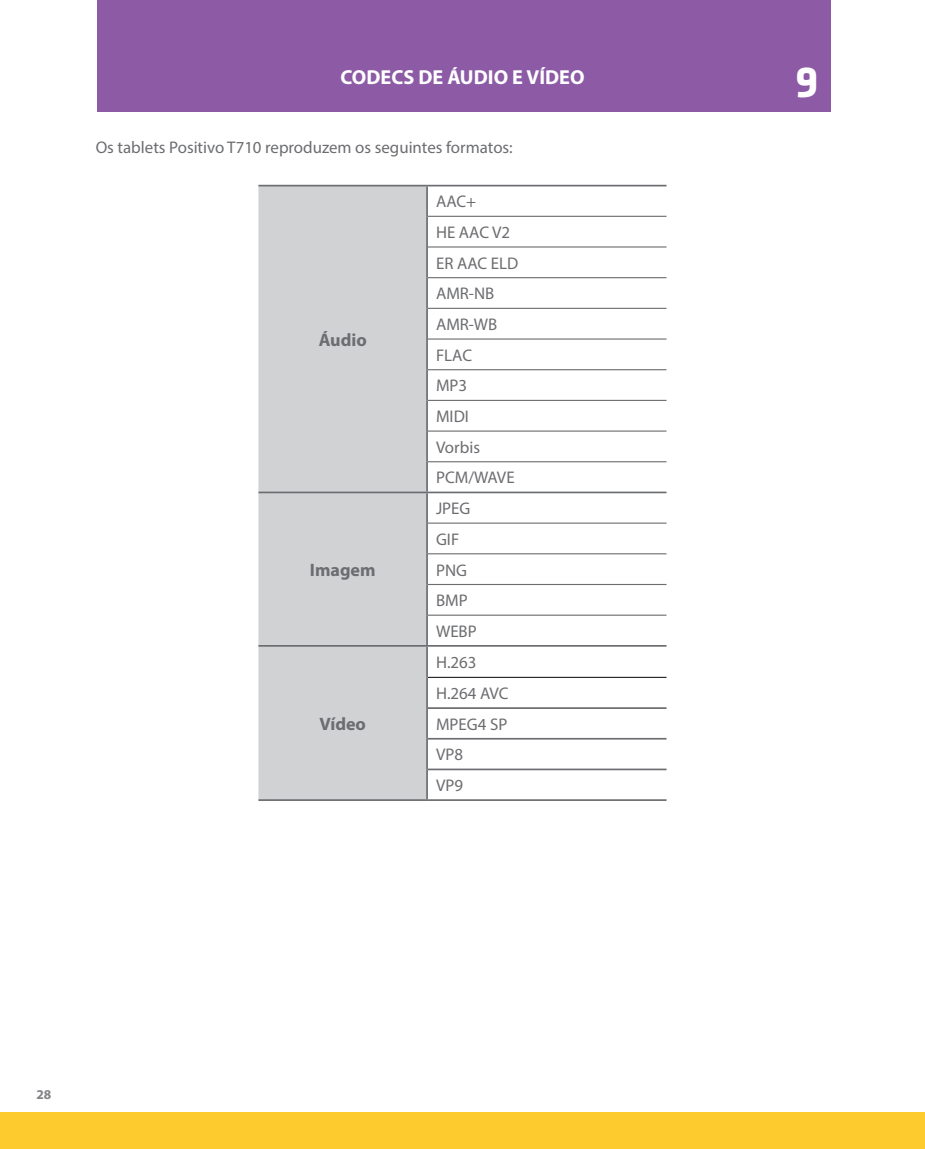
<style>
.page{position:relative;width:925px;height:1149px;background:#fff}
.page>*{position:absolute;margin:0;border:0;box-sizing:border-box;transform-origin:0 0}
.t1{font:700 45px "Klavika";color:#fff}
.t2{font:700 20.25px "Myriad Pro";color:#fff}
.t3{font:700 18px "Myriad Pro";color:#6c6d70}
.t4{font:16.88px/30.6px "Myriad Pro";color:#6c6d70}
.t5{font:700 13.5px "Myriad Pro";color:#818386}
</style>
<div class="page">
<div style="left:0;top:1111px;width:925px;height:37px;background:#fecb2f"></div>
<div style="left:97px;top:0;width:733px;height:112px;background:#8d5ba6"></div>
<div style="left:258px;top:186px;width:168px;height:613px;background:#d1d2d4"></div>
<hr style="left:428px;top:216px;width:238px;height:1px;background:#6c6d70">
<hr style="left:428px;top:246px;width:238px;height:1px;background:#6c6d70">
<hr style="left:428px;top:277px;width:238px;height:1px;background:#6c6d70">
<hr style="left:428px;top:308px;width:238px;height:1px;background:#6c6d70">
<hr style="left:428px;top:338px;width:238px;height:1px;background:#6c6d70">
<hr style="left:428px;top:369px;width:238px;height:1px;background:#6c6d70">
<hr style="left:428px;top:400px;width:238px;height:1px;background:#6c6d70">
<hr style="left:428px;top:430px;width:238px;height:1px;background:#6c6d70">
<hr style="left:428px;top:522px;width:238px;height:1px;background:#6c6d70">
<hr style="left:428px;top:553px;width:238px;height:1px;background:#6c6d70">
<hr style="left:428px;top:583px;width:238px;height:2px;background:#6c6d70">
<hr style="left:428px;top:676px;width:238px;height:1px;background:#231f20">
<hr style="left:428px;top:707px;width:238px;height:1px;background:#231f20">
<hr style="left:426px;top:186px;width:2px;height:30px;background:#6c6d70">
<hr style="left:426px;top:216px;width:2px;height:31px;background:#6c6d70">
<hr style="left:426px;top:247px;width:2px;height:30px;background:#6c6d70">
<hr style="left:426px;top:277px;width:2px;height:31px;background:#6c6d70">
<hr style="left:426px;top:308px;width:2px;height:31px;background:#6c6d70">
<hr style="left:426px;top:339px;width:2px;height:30px;background:#6c6d70">
<hr style="left:426px;top:369px;width:2px;height:31px;background:#6c6d70">
<hr style="left:426px;top:400px;width:2px;height:31px;background:#6c6d70">
<hr style="left:426px;top:431px;width:2px;height:30px;background:#6c6d70">
<hr style="left:426px;top:461px;width:2px;height:30px;background:#6c6d70">
<hr style="left:426px;top:493px;width:2px;height:30px;background:#6c6d70">
<hr style="left:426px;top:523px;width:2px;height:30px;background:#6c6d70">
<hr style="left:426px;top:553px;width:2px;height:31px;background:#6c6d70">
<hr style="left:426px;top:584px;width:2px;height:31px;background:#6c6d70">
<hr style="left:426px;top:615px;width:2px;height:29px;background:#6c6d70">
<hr style="left:426px;top:646px;width:2px;height:31px;background:#6c6d70">
<hr style="left:426px;top:677px;width:2px;height:30px;background:#6c6d70">
<hr style="left:426px;top:707px;width:2px;height:31px;background:#6c6d70">
<hr style="left:426px;top:738px;width:2px;height:31px;background:#6c6d70">
<hr style="left:426px;top:769px;width:2px;height:30px;background:#6c6d70">
<hr style="left:258px;top:185px;width:169px;height:1px;background:#6c6d70">
<hr style="left:427px;top:185px;width:239px;height:1px;background:#6c6d70">
<hr style="left:258px;top:799px;width:169px;height:1px;background:#6c6d70">
<hr style="left:428px;top:737px;width:238px;height:2px;background:#6c6d70">
<hr style="left:428px;top:768px;width:238px;height:2px;background:#6c6d70">
<hr style="left:427px;top:799px;width:239px;height:1px;background:#6c6d70">
<hr style="left:428px;top:461px;width:238px;height:1px;background:#6c6d70">
<hr style="left:258px;top:491px;width:169px;height:2px;background:#6c6d70">
<hr style="left:427px;top:491px;width:239px;height:2px;background:#6c6d70">
<hr style="left:428px;top:614px;width:238px;height:1px;background:#6c6d70">
<hr style="left:258px;top:644px;width:169px;height:2px;background:#6c6d70">
<hr style="left:427px;top:644px;width:239px;height:2px;background:#6c6d70">
<p class="t2" style="left:340px;top:64px;width:246px">CODECS DE ÁUDIO E VÍDEO</p>
<h1 class="t1" style="left:795px;top:57px;width:25px">9</h1>
<p class="t4" style="left:96px;top:132px;width:419px">Os tablets Positivo T710 reproduzem os seguintes formatos:</p>
<p class="t3" style="left:319px;top:328px;width:50px">Áudio</p>
<p class="t3" style="left:310px;top:558px;width:67px">Imagem</p>
<p class="t3" style="left:319px;top:711px;width:48px">Vídeo</p>
<p class="t4" style="left:436px;top:186px;width:84px">AAC+<br>HE AAC V2<br>ER AAC ELD<br>AMR-NB<br>AMR-WB<br>FLAC<br>MP3<br>MIDI<br>Vorbis<br>PCM/WAVE</p>
<p class="t4" style="left:436px;top:492px;width:42px">JPEG<br>GIF<br>PNG<br>BMP<br>WEBP</p>
<p class="t4" style="left:436px;top:646px;width:74px">H.263<br>H.264 AVC<br>MPEG4 SP<br>VP8<br>VP9</p>
<p class="t5" style="left:36px;top:1085px;width:16px">28</p>
</div>
